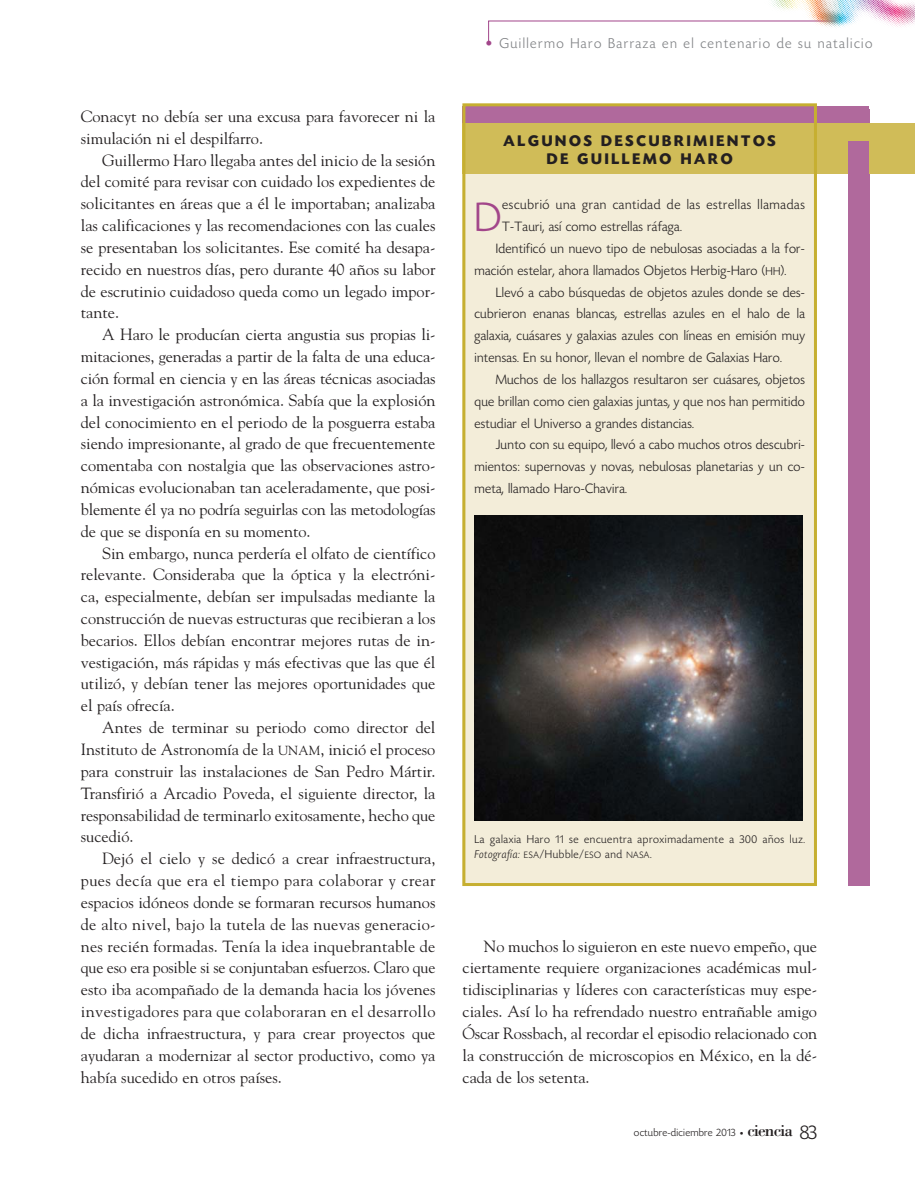
<style>
.page{position:relative;width:915px;height:1191px;background:#fff}
.page>*{position:absolute;margin:0;border:0;box-sizing:border-box;transform-origin:0 0}
.t1{font:300 43.35px "Today HEF";color:#a2468a}
.t2{font:17.25px "Bodoni";letter-spacing:-.05em;color:#231f20}
.t3{font:16.2px/21.8px "Goudy";color:#231f20;text-align:justify}
.t4{font:700 16.2px/18px "Today HEF";letter-spacing:.17em;color:#231f20;text-align:center}
.t5{font:300 15px "Today HEF";letter-spacing:.095em;color:#808285}
.t6{font:300 14.25px "Today HEF";letter-spacing:.025em;color:#231f20}
.t7{font:300 14.25px "Today HEF";letter-spacing:.045em;color:#231f20}
.t8{font:300 12px/15px "Today HEF";letter-spacing:.045em;color:#231f20}
.t9{font:300 11.25px "Today HEF";letter-spacing:.025em;color:#231f20}
.s1{font-size:13.05px}
.s2{color:#a2468a}
.s3{font-size:12px}
.s4{font-style:italic}
.s5{font-size:9.75px}
.s6{font-family:"Officina Sans";font-weight:400;font-size:7.5px}
.s7{font-family:"Today HEF";font-weight:300;font-size:21px}
</style>
<div class="page">
<svg style="left:488px;top:20px;width:348px;height:24px"></svg>
<svg style="left:891px;top:9px;width:16px;height:6px"></svg>
<div style="left:462px;top:146px;width:354px;height:739px;background:#f3edd9"></div>
<div style="left:848px;top:109px;width:21px;height:777px;background:#b0699c"></div>
<div style="left:462px;top:106px;width:407px;height:33px;background:#b0699c"></div>
<div style="left:462px;top:123px;width:452px;height:50px;background:#d0bc58"></div>
<div style="left:462px;top:103px;width:354px;height:783px;border:3px solid #c6af31"></div>
<div style="left:848px;top:141px;width:21px;height:51px;background:#b0699c"></div>
<img style="left:474px;top:515px;width:328px;height:305px">
<p class="t3" style="left:81px;top:107px;width:356px">Conacyt no debía ser una excusa para favorecer ni la simulación ni el despilfarro.</p>
<p class="t3" style="left:81px;top:150px;width:356px;text-indent:21px">Guillermo Haro llegaba antes del inicio de la sesión del comité para revisar con cuidado los expedientes de solicitantes en áreas que a él le importaban; analizaba las calificaciones y las recomendaciones con las cuales se presentaban los solicitantes. Ese comité ha desapa&shy;recido en nuestros días, pero durante 40 años su labor de escrutinio cuidadoso queda como un legado impor&shy;tante.</p>
<p class="t3" style="left:81px;top:325px;width:356px;text-indent:21px">A Haro le producían cierta angustia sus propias li&shy;mitaciones, generadas a partir de la falta de una educa&shy;ción formal en ciencia y en las áreas técnicas asociadas a la investigación astronómica. Sabía que la explosión del conocimiento en el periodo de la posguerra estaba siendo impresionante, al grado de que frecuentemente comentaba con nostalgia que las observaciones astro&shy;nómicas evolucionaban tan aceleradamente, que posi&shy;blemente él ya no podría seguirlas con las metodologías de que se disponía en su momento.</p>
<p class="t3" style="left:81px;top:543px;width:356px;text-indent:21px">Sin embargo, nunca perdería el olfato de científico relevante. Consideraba que la óptica y la electróni&shy;ca, especialmente, debían ser impulsadas mediante la construcción de nuevas estructuras que recibieran a los becarios. Ellos debían encontrar mejores rutas de in&shy;vestigación, más rápidas y más efectivas que las que él utilizó, y debían tener las mejores oportunidades que el país ofrecía.</p>
<p class="t3" style="left:81px;top:718px;width:356px;text-indent:21px">Antes de terminar su periodo como director del Instituto de Astronomía de la <span class="s1">UNAM</span>, inició el proceso para construir las instalaciones de San Pedro Mártir.<br>Transfirió a Arcadio Poveda, el siguiente director, la responsabilidad de terminarlo exitosamente, hecho que sucedió.</p>
<p class="t3" style="left:81px;top:849px;width:356px;text-indent:21px">Dejó el cielo y se dedicó a crear infraestructura, pues decía que era el tiempo para colaborar y crear espacios idóneos donde se formaran recursos humanos de alto nivel, bajo la tutela de las nuevas generacio&shy;nes recién formadas. Tenía la idea inquebrantable de que eso era posible si se conjuntaban esfuerzos. Claro que esto iba acompañado de la demanda hacia los jóvenes investigadores para que colaboraran en el desarrollo de dicha infraestructura, y para crear proyectos que ayudaran a modernizar al sector productivo, como ya había sucedido en otros países.</p>
<p class="t5" style="left:485px;top:37px;width:388px"><span class="s2">•</span> Guillermo Haro Barraza en el centenario de su natalicio</p>
<p class="t4" style="left:503px;top:133px;width:273px">ALGUNOS DESCUBRIMIENTOS<br>DE GUILLEMO HARO</p>
<h1 class="t1" style="left:474px;top:200px;width:28px">D</h1>
<p class="t7" style="left:502px;top:199px;width:304px">escubrió una gran cantidad de las estrellas llamadas</p>
<p class="t6" style="left:502px;top:221px;width:181px">T-Tauri, así como estrellas ráfaga.</p>
<p class="t6" style="left:495px;top:243px;width:310px">Identificó un nuevo tipo de nebulosas asociadas a la for-</p>
<p class="t6" style="left:474px;top:265px;width:313px">mación estelar, ahora llamados Objetos Herbig-Haro (<span class="s3">HH</span>).</p>
<p class="t6" style="left:495px;top:286px;width:310px">Llevó a cabo búsquedas de objetos azules donde se des-</p>
<p class="t6" style="left:474px;top:308px;width:332px">cubrieron enanas blancas, estrellas azules en el halo de la</p>
<p class="t6" style="left:474px;top:330px;width:332px">galaxia, cuásares y galaxias azules con líneas en emisión muy</p>
<p class="t6" style="left:474px;top:352px;width:309px">intensas. En su honor, llevan el nombre de Galaxias Haro.</p>
<p class="t6" style="left:495px;top:374px;width:310px">Muchos de los hallazgos resultaron ser cuásares, objetos</p>
<p class="t6" style="left:474px;top:396px;width:332px">que brillan como cien galaxias juntas, y que nos han permitido</p>
<p class="t6" style="left:474px;top:417px;width:221px">estudiar el Universo a grandes distancias.</p>
<p class="t6" style="left:495px;top:439px;width:310px">Junto con su equipo, llevó a cabo muchos otros descubri-</p>
<p class="t6" style="left:474px;top:461px;width:332px">mientos: supernovas y novas, nebulosas planetarias y un co-</p>
<p class="t6" style="left:474px;top:483px;width:154px">meta, llamado Haro-Chavira.</p>
<p class="t8" style="left:474px;top:832px;width:332px">La galaxia Haro 11 se encuentra aproximadamente a 300 años luz.<br><span class="s4">Fotografía:</span> <span class="s5">ESA</span>/Hubble/<span class="s5">ESO</span> and <span class="s5">NASA</span>.</p>
<p class="t3" style="left:462px;top:936px;width:356px;text-indent:21px">No muchos lo siguieron en este nuevo empeño, que ciertamente requiere organizaciones académicas mul&shy;tidisciplinarias y líderes con características muy espe&shy;ciales. Así lo ha refrendado nuestro entrañable amigo Óscar Rossbach, al recordar el episodio relacionado con la construcción de microscopios en México, en la dé&shy;cada de los setenta.</p>
<p class="t9" style="left:633px;top:1127px;width:111px">octubre-diciembre 2013 <span class="s6">•</span></p>
<p class="t2" style="left:747px;top:1123px;width:71px">ciencia <span class="s7">83</span></p>
</div>
